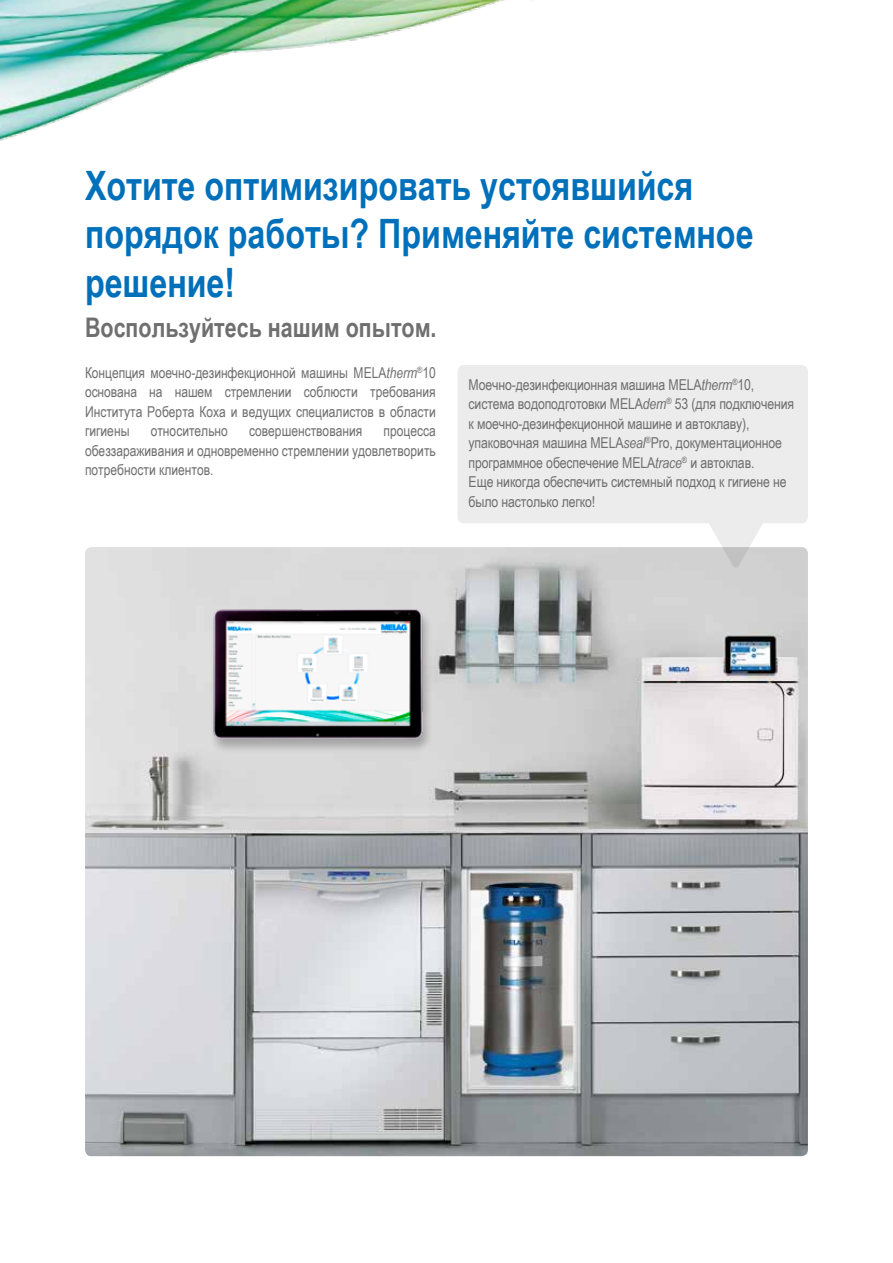
<style>
.page{position:relative;width:893px;height:1263px;background:#fff}
.page>*{position:absolute;margin:0;border:0;box-sizing:border-box;transform-origin:0 0}
.t1{font:700 40.5px/48.6px "Arial Narrow";color:#0070ba}
.t2{font:700 27px "Arial Narrow";color:#706f6f}
.t3{font:15px/19.5px "Arial Narrow";letter-spacing:-.01em;color:#706f6f;text-align:justify}
.s1{font-style:italic}
</style>
<div class="page">
<img style="left:0;top:0;width:505px;height:141px">
<img style="left:85px;top:547px;width:723px;height:609px">
<svg style="left:458px;top:365px;width:350px;height:204px;background:#eaeaea"></svg>
<div style="left:209px;top:609px;width:225px;height:145px;background:#000;opacity:.25"></div>
<img style="left:208px;top:607px;width:220px;height:132px">
<h1 class="t1" style="left:85px;top:159px;width:670px">Хотите оптимизировать устоявшийся порядок работы? Применяйте системное решение!</h1>
<h2 class="t2" style="left:85px;top:307px;width:353px">Воспользуйтесь нашим опытом.</h2>
<p class="t3" style="left:85px;top:362px;width:352px">Концепция моечно-дезинфекционной машины MELA<span class="s1">therm</span><sup>®</sup>10 основана на нашем стремлении соблюсти требования Института Роберта Коха и ведущих специалистов в области гигиены</p>
<p class="t3" style="left:469px;top:374px;width:327px;text-align:left">Моечно-дезинфекционная машина MELA<span class="s1">therm</span><sup>®</sup>10, система водоподготовки MELA<span class="s1">dem</span><sup>®</sup> 53 (для подключения к моечно-дезинфекционной машине и автоклаву), упаковочная машина MELA<span class="s1">seal</span><sup>®</sup>Pro, документационное программное обеспечение MELA<span class="s1">trace</span><sup>®</sup> и автоклав.<br>Еще никогда обеспечить системный подход к гигиене не было настолько легко!</p>
<p class="t3" style="left:85px;top:420px;width:352px;text-indent:298px">процесса обеззараживания и одновременно стремлении удовлетворить потребности клиентов.</p>
<p class="t3" style="left:151px;top:420px;width:79px">относительно</p>
<p class="t3" style="left:249px;top:420px;width:115px">совершенствования</p>
</div>
